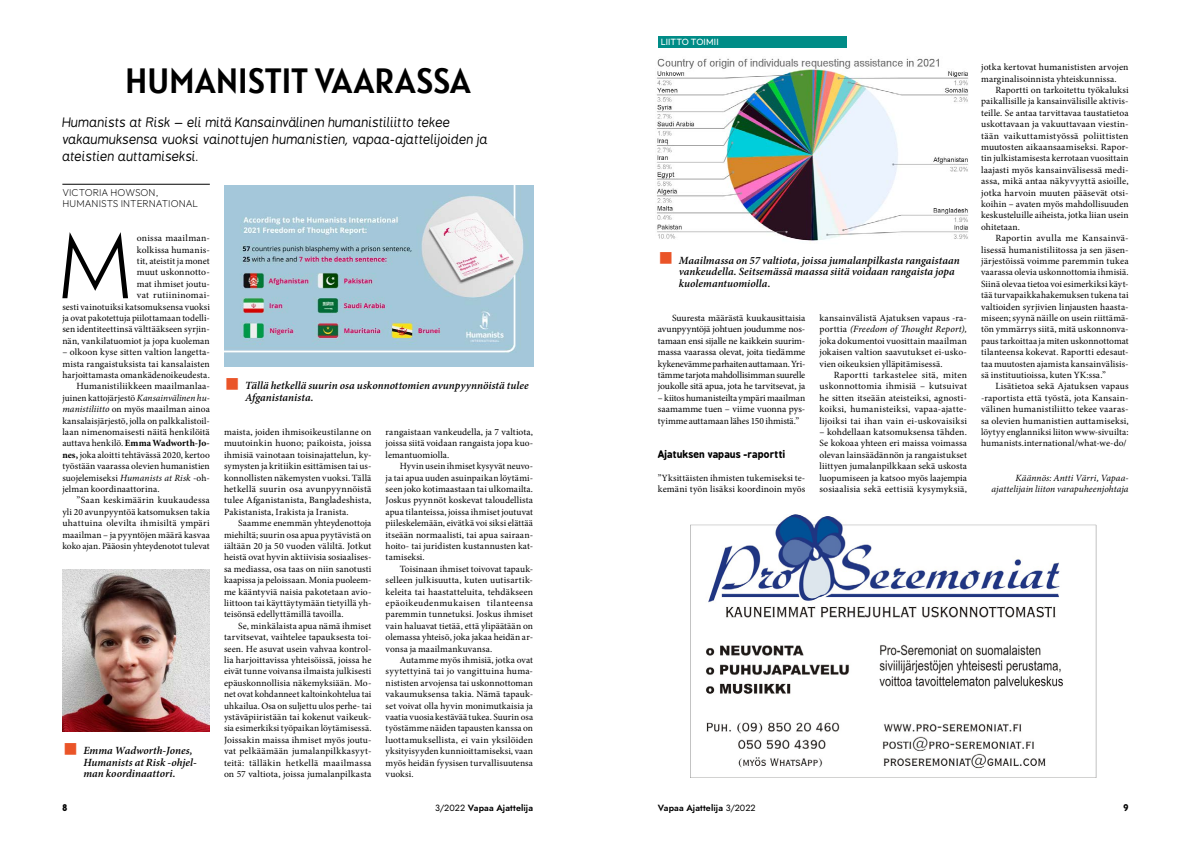
<style>
.page{position:relative;width:1191px;height:842px;background:#fff}
.page>*{position:absolute;margin:0;border:0;box-sizing:border-box;transform-origin:0 0}
.t1{font:300 90.9px "Jost";color:#000}
.t2{font:35px "Alatsi";letter-spacing:-.005em;color:#000}
.t3{font:italic 13px/17.1px "B Preplay";letter-spacing:-.005em;color:#000}
.t4{font:italic 600 11px/11.4px "Minion Pro";letter-spacing:.005em;color:#000}
.t5{font:200 10px/11.4px "Outfit";color:#000}
.t6{font:700 10px "B Preplay";letter-spacing:.015em;color:#000}
.t7{font:9.5px/11.4px "Minion Pro";letter-spacing:.01em;color:#000;text-align:justify}
.t8{font:italic 9.5px/11.4px "Minion Pro";letter-spacing:.005em;color:#000;text-align:right}
.t9{font:9.5px "Minion Pro";letter-spacing:.03em;color:#000}
.t10{font:700 9.5px "Minion Pro";letter-spacing:.005em;color:#000}
.t11{font:600 9px "Jost";letter-spacing:.015em;color:#000}
.t12{font:9px "Outfit";letter-spacing:.02em;color:#fff}
.t13{font:700 9px "B Preplay";color:#000}
.s1{font-style:italic}
.s2{font-weight:400}
.s3{font-weight:700}
.s4{font-weight:400;font-style:normal;font-size:40px;color:#ea5428}
</style>
<div class="page">
<div style="left:658px;top:36px;width:188px;height:11px;background:#008c87"></div>
<img style="left:690px;top:515px;width:406px;height:262px">
<hr style="left:62px;top:184px;width:148px;height:1px;background:#000">
<img style="left:62px;top:570px;width:148px;height:161px">
<img style="left:224px;top:185px;width:309px;height:182px">
<img style="left:656px;top:58px;width:312px;height:183px">
<h2 class="t2" style="left:125px;top:51px;width:347px">HUMANISTIT VAARASSA</h2>
<h3 class="t3" style="left:62px;top:114px;width:427px">Humanists at Risk – eli mitä Kansainvälinen humanistiliitto tekee vakaumuksensa vuoksi vainottujen humanistien, vapaa-ajattelijoiden ja ateistien auttamiseksi.</h3>
<p class="t5" style="left:62px;top:186px;width:137px">VICTORIA HOWSON,<br>HUMANISTS INTERNATIONAL</p>
<h1 class="t1" style="left:58px;top:205px;width:76px">M</h1>
<p class="t7" style="left:62px;top:233px;width:149px;text-align:right">onissa maailman-<br>kolkissa humanis-<br>tit, ateistit ja monet<br>muut uskonnotto-<br>mat ihmiset joutu-<br>vat rutiininomai-<br>sesti vainotuiksi katsomuksensa vuoksi ja ovat pakotettuja piilottamaan todelli&shy;sen identiteettinsä välttääkseen syrjin&shy;nän, vankilatuomiot ja jopa kuoleman</p>
<p class="t7" style="left:62px;top:347px;width:149px">– olkoon kyse sitten valtion langetta-</p>
<p class="t7" style="left:62px;top:358px;width:149px">mista rangaistuksista tai kansalaisten</p>
<p class="t7" style="left:62px;top:369px;width:149px">harjoittamasta omankädenoikeudesta.</p>
<p class="t7" style="left:77px;top:381px;width:135px">Humanistiliikkeen maailmanlaa-</p>
<p class="t7" style="left:62px;top:392px;width:149px">juinen kattojärjestö <span class="s1">Kansainvälinen hu-</span></p>
<p class="t7" style="left:62px;top:404px;width:149px"><span class="s1">manistiliitto</span> on myös maailman ainoa</p>
<p class="t7" style="left:62px;top:415px;width:149px">kansalaisjärjestö, jolla on palkkalistoil-</p>
<p class="t7" style="left:62px;top:426px;width:149px">laan nimenomaisesti näitä henkilöitä</p>
<p class="t10" style="left:62px;top:437px;width:149px"><span class="s2">auttava henkilö.</span> Emma Wadworth-Jo-</p>
<p class="t7" style="left:62px;top:449px;width:149px"><span class="s3">nes,</span> joka aloitti tehtävässä 2020, kertoo</p>
<p class="t7" style="left:62px;top:461px;width:149px">työstään vaarassa olevien humanistien</p>
<p class="t7" style="left:62px;top:472px;width:149px">suojelemiseksi <span class="s1">Humanists at Risk</span> -oh-</p>
<p class="t7" style="left:62px;top:483px;width:99px">jelman koordinaattorina.</p>
<p class="t7" style="left:77px;top:495px;width:135px">”Saan keskimäärin kuukaudessa</p>
<p class="t7" style="left:62px;top:506px;width:149px">yli 20 avunpyyntöä katsomuksen takia</p>
<p class="t9" style="left:62px;top:517px;width:149px">uhattuina olevilta ihmisiltä ympäri</p>
<p class="t7" style="left:62px;top:529px;width:149px">maailman – ja pyyntöjen määrä kasvaa</p>
<p class="t7" style="left:62px;top:540px;width:149px">koko ajan. Pääosin yhteydenotot tulevat</p>
<p class="t4" style="left:83px;top:745px;width:115px;text-indent:-21px"><span class="s4">■</span> Emma Wadworth-Jones,<br>Humanists at Risk -ohjel&shy;man koordinaattori.</p>
<p class="t4" style="left:245px;top:380px;width:285px;text-indent:-21px"><span class="s4">■</span> Tällä hetkellä suurin osa uskonnottomien avunpyynnöistä tulee<br>Afganistanista.</p>
<p class="t7" style="left:224px;top:426px;width:149px">maista, joiden ihmisoikeustilanne on muutoinkin huono; paikoista, joissa ihmisiä vainotaan toisinajattelun, ky&shy;symysten ja kritiikin esittämisen tai us&shy;konnollisten näkemysten vuoksi. Tällä hetkellä suurin osa avunpyynnöistä tulee Afganistanista, Bangladeshista, Pakistanista, Irakista ja Iranista.</p>
<p class="t7" style="left:224px;top:518px;width:149px;text-indent:14px">Saamme enemmän yhteydenottoja miehiltä; suurin osa apua pyytävistä on iältään 20 ja 50 vuoden väliltä. Jotkut heistä ovat hyvin aktiivisia sosiaalises&shy;sa mediassa, osa taas on niin sanotusti kaapissa ja peloissaan. Monia puoleem&shy;me kääntyviä naisia pakotetaan avio&shy;liittoon tai käyttäytymään tietyillä yh&shy;teisönsä edellyttämillä tavoilla.</p>
<p class="t7" style="left:224px;top:620px;width:149px;text-indent:14px">Se, minkälaista apua nämä ihmiset tarvitsevat, vaihtelee tapauksesta toi&shy;seen. He asuvat usein vahvaa kontrol&shy;lia harjoittavissa yhteisöissä, joissa he eivät tunne voivansa ilmaista julkisesti epäuskonnollisia näkemyksiään. Mo&shy;net ovat kohdanneet kaltoinkohtelua tai uhkailua. Osa on suljettu ulos perhe- tai ystäväpiiristään tai kokenut vaikeuk&shy;sia esimerkiksi työpaikan löytämisessä.<br>Joissakin maissa ihmiset myös joutu&shy;vat pelkäämään jumalanpilkkasyyt&shy;teitä: tälläkin hetkellä maailmassa on 57 valtiota, joissa jumalanpilkasta</p>
<p class="t7" style="left:386px;top:426px;width:149px">rangaistaan vankeudella, ja 7 valtiota, joissa siitä voidaan rangaista jopa kuo&shy;lemantuomiolla.</p>
<p class="t7" style="left:386px;top:461px;width:149px;text-indent:14px">Hyvin usein ihmiset kysyvät neuvo&shy;ja tai apua uuden asuinpaikan löytämi&shy;seen joko kotimaastaan tai ulkomailta.<br>Joskus pyynnöt koskevat taloudellista apua tilanteissa, joissa ihmiset joutuvat piileskelemään, eivätkä voi siksi elättää itseään normaalisti, tai apua sairaan&shy;hoito- tai juridisten kustannusten kat&shy;tamiseksi.</p>
<p class="t7" style="left:386px;top:563px;width:149px;text-indent:14px">Toisinaan ihmiset toivovat tapauk&shy;selleen julkisuutta, kuten uutisartik&shy;keleita tai haastatteluita, tehdäkseen epäoikeudenmukaisen tilanteensa paremmin tunnetuksi. Joskus ihmiset vain haluavat tietää, että ylipäätään on olemassa yhteisö, joka jakaa heidän ar&shy;vonsa ja maailmankuvansa.</p>
<p class="t7" style="left:386px;top:654px;width:149px;text-indent:14px">Autamme myös ihmisiä, jotka ovat syytettyinä tai jo vangittuina huma&shy;nististen arvojensa tai uskonnottoman vakaumuksensa takia. Nämä tapauk&shy;set voivat olla hyvin monimutkaisia ja vaatia vuosia kestävää tukea. Suurin osa työstämme näiden tapausten kanssa on luottamuksellista, ei vain yksilöiden yksityisyyden kunnioittamiseksi, vaan myös heidän fyysisen turvallisuutensa vuoksi.</p>
<p class="t12" style="left:660px;top:37px;width:59px">LIITTO TOIMII</p>
<p class="t4" style="left:679px;top:255px;width:282px;text-indent:-21px"><span class="s4">■</span> Maailmassa on 57 valtiota, joissa jumalanpilkasta rangaistaan vankeudella. Seitsemässä maassa siitä voidaan rangaista jopa kuolemantuomiolla.</p>
<p class="t7" style="left:658px;top:312px;width:149px;text-indent:14px">Suuresta määrästä kuukausittaisia avunpyyntöjä johtuen joudumme nos&shy;tamaan ensi sijalle ne kaikkein suurim&shy;massa vaarassa olevat, joita tiedämme kykenevämme parhaiten auttamaan. Yri&shy;tämme tarjota mahdollisimman suurelle joukolle sitä apua, jota he tarvitsevat, ja</p>
<p class="t7" style="left:658px;top:392px;width:149px">– kiitos humanisteilta ympäri maailman saamamme tuen – viime vuonna pys&shy;tyimme auttamaan lähes 150 ihmistä.”</p>
<p class="t6" style="left:658px;top:447px;width:129px">Ajatuksen vapaus -raportti</p>
<p class="t7" style="left:658px;top:472px;width:149px">”Yksittäisten ihmisten tukemiseksi te&shy;kemäni työn lisäksi koordinoin myös</p>
<p class="t7" style="left:819px;top:312px;width:149px">kansainvälistä Ajatuksen vapaus -ra&shy;porttia <span class="s1">(Freedom of Thought Report), </span>joka dokumentoi vuosittain maailman jokaisen valtion saavutukset ei-usko&shy;vien oikeuksien ylläpitämisessä.</p>
<p class="t7" style="left:819px;top:369px;width:149px;text-indent:14px">Raportti tarkastelee sitä, miten uskonnottomia ihmisiä – kutsuivat he sitten itseään ateisteiksi, agnosti&shy;koiksi, humanisteiksi, vapaa-ajatte&shy;lijoiksi tai ihan vain ei-uskovaisiksi</p>
<p class="t7" style="left:819px;top:426px;width:149px">– kohdellaan katsomuksensa tähden.<br>Se kokoaa yhteen eri maissa voimassa olevan lainsäädännön ja rangaistukset liittyen jumalanpilkkaan sekä uskosta luopumiseen ja katsoo myös laajempia sosiaalisia sekä eettisiä kysymyksiä,</p>
<p class="t7" style="left:981px;top:62px;width:149px">jotka kertovat humanististen arvojen marginalisoinnista yhteiskunnissa.</p>
<p class="t7" style="left:981px;top:84px;width:149px;text-indent:14px">Raportti on tarkoitettu työkaluksi paikallisille ja kansainvälisille aktivis&shy;teille. Se antaa tarvittavaa taustatietoa uskottavaan ja vakuuttavaan viestin&shy;tään vaikuttamistyössä poliittisten muutosten aikaansaamiseksi. Rapor&shy;tin julkistamisesta kerrotaan vuosittain laajasti myös kansainvälisessä medi&shy;assa, mikä antaa näkyvyyttä asioille, jotka harvoin muuten pääsevät otsi&shy;koihin – avaten myös mahdollisuuden keskusteluille aiheista, jotka liian usein ohitetaan.</p>
<p class="t7" style="left:981px;top:233px;width:149px;text-indent:14px">Raportin avulla me Kansainvä&shy;lisessä humanistiliitossa ja sen jäsen&shy;järjestöissä voimme paremmin tukea vaarassa olevia uskonnottomia ihmisiä.<br>Siinä olevaa tietoa voi esimerkiksi käyt&shy;tää turvapaikkahakemuksen tukena tai valtioiden syrjivien linjausten haasta&shy;miseen; syynä näille on usein riittämä&shy;tön ymmärrys siitä, mitä uskonnonva&shy;paus tarkoittaa ja miten uskonnottomat tilanteensa kokevat. Raportti edesaut&shy;taa muutosten ajamista kansainvälisis&shy;sä instituutioissa, kuten YK:ssa.”</p>
<p class="t7" style="left:981px;top:381px;width:149px;text-indent:14px">Lisätietoa sekä Ajatuksen vapaus -raportista että työstä, jota Kansain&shy;välinen humanistiliitto tekee vaaras&shy;sa olevien humanistien auttamiseksi, löytyy englanniksi liiton www-sivuilta: humanists.international/what-we-do/</p>
<p class="t8" style="left:991px;top:472px;width:139px">Käännös: Antti Värri, Vapaa&shy;ajattelijain liiton varapuheenjohtaja</p>
<p class="t13" style="left:62px;top:801px;width:6px">8</p>
<p class="t11" style="left:435px;top:802px;width:99px"><span class="s2">3/2022</span> Vapaa Ajattelija</p>
<p class="t11" style="left:658px;top:802px;width:99px">Vapaa Ajattelija <span class="s2">3/2022</span></p>
<p class="t13" style="left:1123px;top:801px;width:7px">9</p>
</div>
